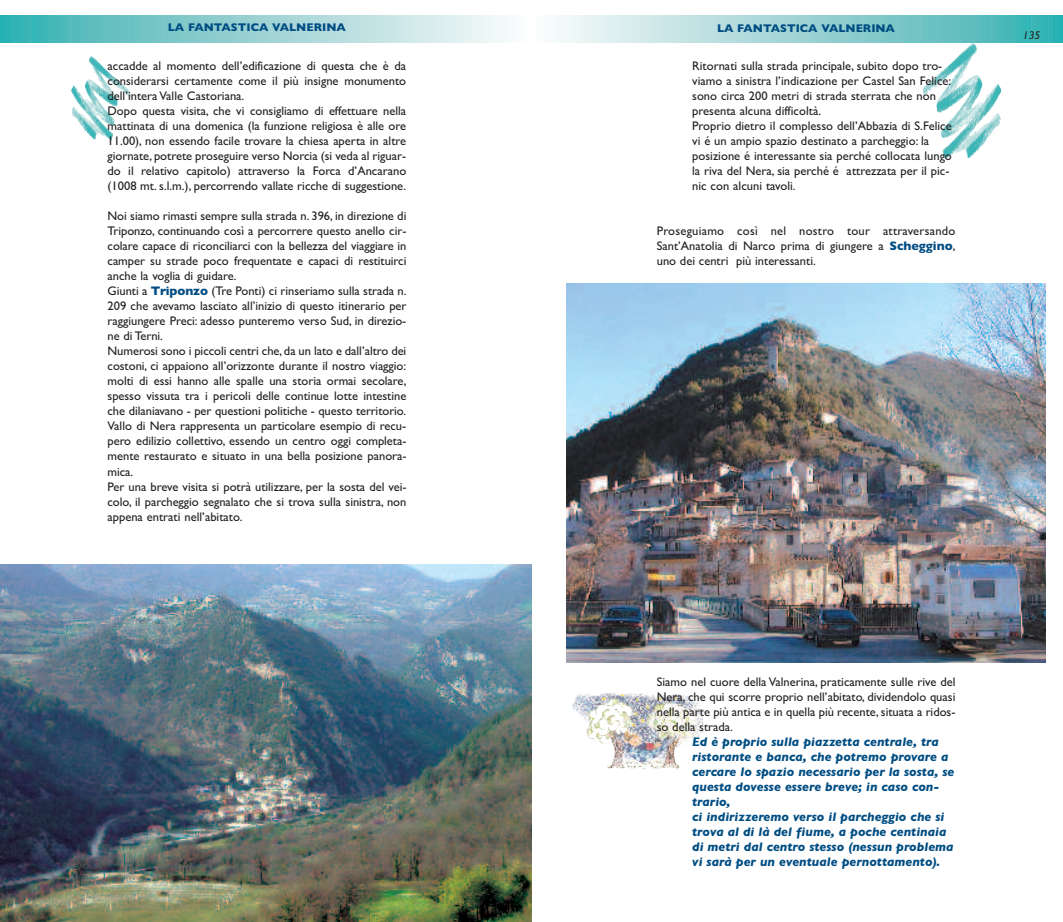
<style>
.page{position:relative;width:1063px;height:922px;background:#fff}
.page>*{position:absolute;margin:0;border:0;box-sizing:border-box;transform-origin:0 0}
.t1{font:12.5px/15px "Gill Sans";color:#231f20}
.t2{font:italic 700 12.5px/15px "Gill Sans";color:#004d83}
.t3{font:700 11.25px "Gill Sans";color:#004d83}
.t4{font:italic 11.25px "Gill Sans";color:#231f20}
.s1{font-weight:700;color:#004d83}
</style>
<div class="page">
<img style="left:572px;top:693px;width:127px;height:12px">
<img style="left:923px;top:43px;width:78px;height:116px">
<img style="left:71px;top:56px;width:60px;height:84px">
<svg style="left:0;top:16px;width:1063px;height:27px;background:#9bd4d5"></svg>
<img style="left:0;top:564px;width:531px;height:357px">
<img style="left:566px;top:283px;width:479px;height:379px">
<p class="t3" style="left:168px;top:21px;width:179px">LA FANTASTICA VALNERINA</p>
<p class="t1" style="left:108px;top:58px;width:300px">accadde al momento dell’edificazione di questa che è da considerarsi certamente come il più insigne monumento dell’intera Valle Castoriana.<br>Dopo questa visita, che vi consigliamo di effettuare nella mattinata di una domenica (la funzione religiosa è alle ore 11.00), non essendo facile trovare la chiesa aperta in altre giornate, potrete proseguire verso Norcia (si veda al riguar&shy;do il relativo capitolo) attraverso la Forca d’Ancarano (1008 mt. s.l.m.), percorrendo vallate ricche di suggestione.</p>
<p class="t1" style="left:108px;top:208px;width:301px">Noi siamo rimasti sempre sulla strada n. 396, in direzione di Triponzo, continuando così a percorrere questo anello cir&shy;colare capace di riconciliarci con la bellezza del viaggiare in camper su strade poco frequentate e capaci di restituirci anche la voglia di guidare.<br>Giunti a <span class="s1">Triponzo</span> (Tre Ponti) ci rinseriamo sulla strada n.<br>209 che avevamo lasciato all’inizio di questo itinerario per raggiungere Preci: adesso punteremo verso Sud, in direzio&shy;ne di Terni.<br>Numerosi sono i piccoli centri che,da un lato e dall’altro dei costoni, ci appaiono all’orizzonte durante il nostro viaggio: molti di essi hanno alle spalle una storia ormai secolare, spesso vissuta tra i pericoli delle continue lotte intestine che dilaniavano - per questioni politiche - questo territorio.<br>Vallo di Nera rappresenta un particolare esempio di recu&shy;pero edilizio collettivo, essendo un centro oggi completa&shy;mente restaurato e situato in una bella posizione panora&shy;mica.<br>Per una breve visita si potrà utilizzare, per la sosta del vei&shy;colo, il parcheggio segnalato che si trova sulla sinistra, non appena entrati nell’abitato.</p>
<p class="t3" style="left:717px;top:21px;width:179px">LA FANTASTICA VALNERINA</p>
<p class="t1" style="left:692px;top:58px;width:261px">Ritornati sulla strada principale, subito dopo tro&shy;viamo a sinistra l’indicazione per Castel San Felice: sono circa 200 metri di strada sterrata che non presenta alcuna difficoltà.<br>Proprio dietro il complesso dell’Abbazia di S.Felice vi é un ampio spazio destinato a parcheggio: la posizione é interessante sia perché collocata lungo la riva del Nera, sia perché é attrezzata per il pic&shy;nic con alcuni tavoli.</p>
<p class="t1" style="left:657px;top:223px;width:300px;text-align:justify">Proseguiamo così nel nostro tour attraversando Sant’Anatolia di Narco prima di giungere a <span class="s1">Scheggino</span>, uno dei centri più interessanti.</p>
<p class="t4" style="left:1023px;top:28px;width:19px">135</p>
<p class="t1" style="left:657px;top:673px;width:300px;text-align:justify">Siamo nel cuore della Valnerina, praticamente sulle rive del Nera, che qui scorre proprio nell’abitato, dividendolo quasi nella parte più antica e in quella più recente, situata a ridos&shy;so della strada.</p>
<p class="t2" style="left:692px;top:733px;width:264px">Ed è proprio sulla piazzetta centrale, tra ristorante e banca, che potremo provare a cercare lo spazio necessario per la sosta, se questa dovesse essere breve; in caso con&shy;trario,<br>ci indirizzeremo verso il parcheggio che si trova al di là del fiume, a poche centinaia di metri dal centro stesso (nessun problema vi sarà per un eventuale pernottamento).</p>
</div>
